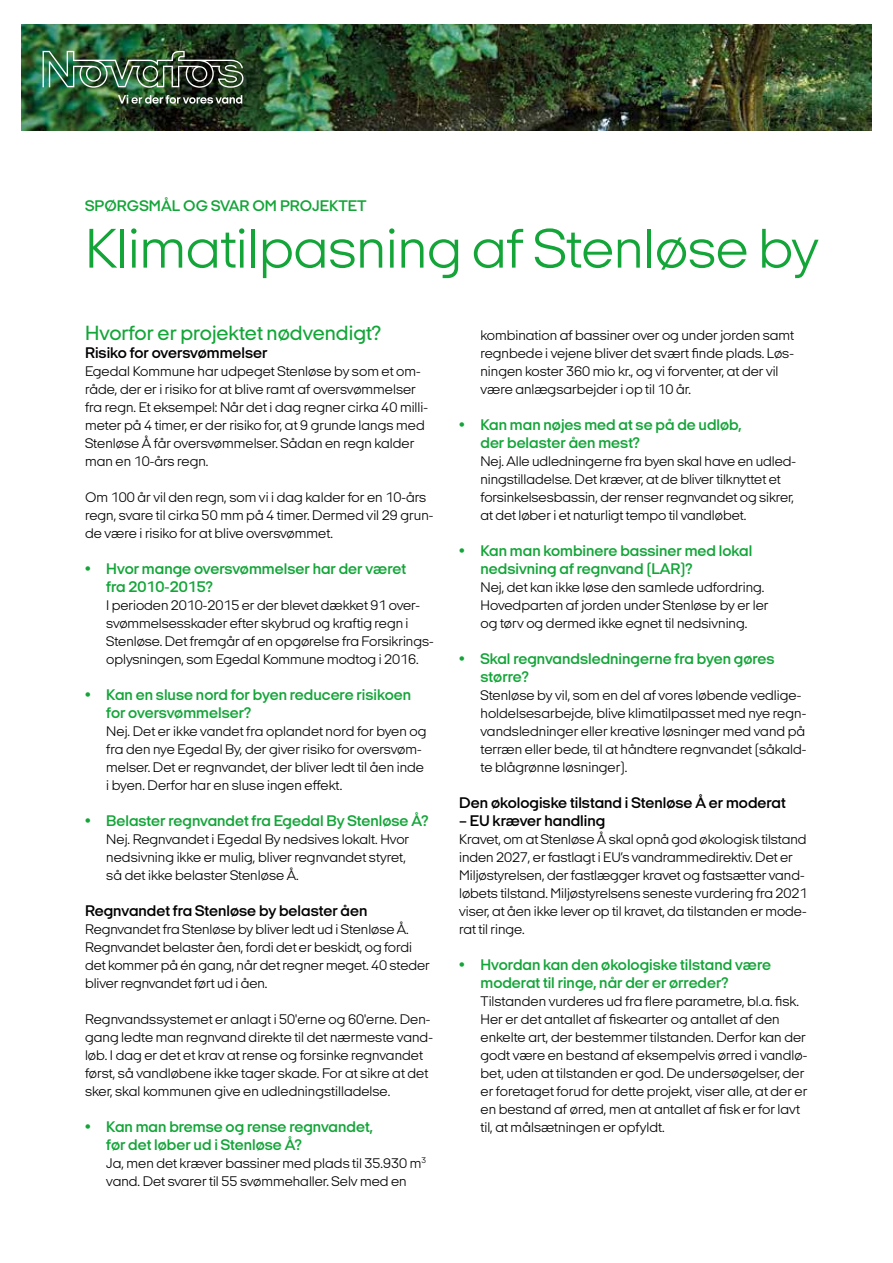
<style>
.page{position:relative;width:893px;height:1263px;background:#fff}
.page>*{position:absolute;margin:0;border:0;box-sizing:border-box;transform-origin:0 0}
.t1{font:300 57px "Italian Plate No 2 Expanded";letter-spacing:-.005em;color:#13a538}
.t2{font:500 21px "Italian Plate No 2 Expanded";color:#13a538}
.t3{font:600 15.75px/18px "Italian Plate No 2 Expanded";color:#13a538}
.t4{font:600 15.75px "Italian Plate No 2 Expanded";color:#000}
.t5{font:300 14.25px/18px "Italian Plate No 2 Expanded";color:#000}
</style>
<div class="page">
<img style="left:21px;top:24px;width:851px;height:106px">
<img style="left:43px;top:51px;width:200px;height:37px">
<svg style="left:118px;top:95px;width:124px;height:9px"></svg>
<p class="t3" style="left:85px;top:196px;width:283px">SPØRGSMÅL OG SVAR OM PROJEKTET</p>
<h1 class="t1" style="left:85px;top:217px;width:735px">Klimatilpasning af Stenløse by</h1>
<h2 class="t2" style="left:85px;top:322px;width:298px">Hvorfor er projektet nødvendigt?</h2>
<p class="t4" style="left:85px;top:344px;width:184px">Risiko for oversvømmelser</p>
<p class="t5" style="left:85px;top:362px;width:344px">Egedal Kommune har udpeget Stenløse by som et om&shy;råde, der er i risiko for at blive ramt af oversvømmelser fra regn. Et eksempel: Når det i dag regner cirka 40 milli&shy;meter på 4 timer, er der risiko for, at 9 grunde langs med Stenløse Å får oversvømmelser. Sådan en regn kalder man en 10-års regn.</p>
<p class="t5" style="left:85px;top:488px;width:350px">Om 100 år vil den regn, som vi i dag kalder for en 10-års regn, svare til cirka 50 mm på 4 timer. Dermed vil 29 grun&shy;de være i risiko for at blive oversvømmet.</p>
<p class="t3" style="left:106px;top:560px;width:301px;text-indent:-21px">• Hvor mange oversvømmelser har der været fra 2010-2015?</p>
<p class="t5" style="left:106px;top:596px;width:329px">I perioden 2010-2015 er der blevet dækket 91 over&shy;svømmelsesskader efter skybrud og kraftig regn i Stenløse. Det fremgår af en opgørelse fra Forsikrings&shy;oplysningen, som Egedal Kommune modtog i 2016.</p>
<p class="t3" style="left:106px;top:686px;width:306px;text-indent:-21px">• Kan en sluse nord for byen reducere risikoen for oversvømmelser?</p>
<p class="t5" style="left:106px;top:722px;width:322px">Nej. Det er ikke vandet fra oplandet nord for byen og fra den nye Egedal By, der giver risiko for oversvøm&shy;melser. Det er regnvandet, der bliver ledt til åen inde i byen. Derfor har en sluse ingen effekt.</p>
<p class="t3" style="left:85px;top:812px;width:345px">• Belaster regnvandet fra Egedal By Stenløse Å?</p>
<p class="t5" style="left:106px;top:830px;width:304px">Nej. Regnvandet i Egedal By nedsives lokalt. Hvor nedsivning ikke er mulig, bliver regnvandet styret, så det ikke belaster Stenløse Å.</p>
<p class="t4" style="left:85px;top:902px;width:284px">Regnvandet fra Stenløse by belaster åen</p>
<p class="t5" style="left:85px;top:920px;width:346px">Regnvandet fra Stenløse by bliver ledt ud i Stenløse Å.<br>Regnvandet belaster åen, fordi det er beskidt, og fordi det kommer på én gang, når det regner meget. 40 steder bliver regnvandet ført ud i åen.</p>
<p class="t5" style="left:85px;top:1010px;width:349px">Regnvandssystemet er anlagt i 50'erne og 60'erne. Den&shy;gang ledte man regnvand direkte til det nærmeste vand&shy;løb. I dag er det et krav at rense og forsinke regnvandet først, så vandløbene ikke tager skade. For at sikre at det sker, skal kommunen give en udledningstilladelse.</p>
<p class="t3" style="left:106px;top:1118px;width:268px;text-indent:-21px">• Kan man bremse og rense regnvandet, før det løber ud i Stenløse Å?</p>
<p class="t5" style="left:106px;top:1154px;width:321px">Ja, men det kræver bassiner med plads til 35.930 m<sup>3 </sup>vand. Det svarer til 55 svømmehaller. Selv med en</p>
<p class="t5" style="left:480px;top:326px;width:315px">kombination af bassiner over og under jorden samt regnbede i vejene bliver det svært finde plads. Løs&shy;ningen koster 360 mio kr., og vi forventer, at der vil være anlægsarbejder i op til 10 år.</p>
<p class="t3" style="left:480px;top:416px;width:263px;text-indent:-21px">• Kan man nøjes med at se på de udløb, der belaster åen mest?</p>
<p class="t5" style="left:480px;top:452px;width:317px">Nej. Alle udledningerne fra byen skal have en udled&shy;ningstilladelse. Det kræver, at de bliver tilknyttet et forsinkelsesbassin, der renser regnvandet og sikrer, at det løber i et naturligt tempo til vandløbet.</p>
<p class="t3" style="left:480px;top:542px;width:273px;text-indent:-21px">• Kan man kombinere bassiner med lokal nedsivning af regnvand (LAR)?</p>
<p class="t5" style="left:480px;top:578px;width:289px">Nej, det kan ikke løse den samlede udfordring.<br>Hovedparten af jorden under Stenløse by er ler og tørv og dermed ikke egnet til nedsivning.</p>
<p class="t3" style="left:480px;top:650px;width:296px;text-indent:-21px">• Skal regnvandsledningerne fra byen gøres større?</p>
<p class="t5" style="left:480px;top:686px;width:327px">Stenløse by vil, som en del af vores løbende vedlige&shy;holdelsesarbejde, blive klimatilpasset med nye regn&shy;vandsledninger eller kreative løsninger med vand på terræn eller bede, til at håndtere regnvandet (såkald&shy;te blågrønne løsninger).</p>
<p class="t4" style="left:459px;top:794px;width:328px">Den økologiske tilstand i Stenløse Å er moderat</p>
<p class="t4" style="left:459px;top:812px;width:148px">– EU kræver handling</p>
<p class="t5" style="left:459px;top:830px;width:350px">Kravet, om at Stenløse Å skal opnå god økologisk tilstand inden 2027, er fastlagt i EU’s vandrammedirektiv. Det er Miljøstyrelsen, der fastlægger kravet og fastsætter vand&shy;løbets tilstand. Miljøstyrelsens seneste vurdering fra 2021 viser, at åen ikke lever op til kravet, da tilstanden er mode&shy;rat til ringe.</p>
<p class="t3" style="left:480px;top:956px;width:292px;text-indent:-21px">• Hvordan kan den økologiske tilstand være moderat til ringe, når der er ørreder?</p>
<p class="t5" style="left:480px;top:992px;width:328px">Tilstanden vurderes ud fra flere parametre, bl.a. fisk.<br>Her er det antallet af fiskearter og antallet af den enkelte art, der bestemmer tilstanden. Derfor kan der godt være en bestand af eksempelvis ørred i vandlø&shy;bet, uden at tilstanden er god. De undersøgelser, der er foretaget forud for dette projekt, viser alle, at der er en bestand af ørred, men at antallet af fisk er for lavt til, at målsætningen er opfyldt.</p>
</div>
